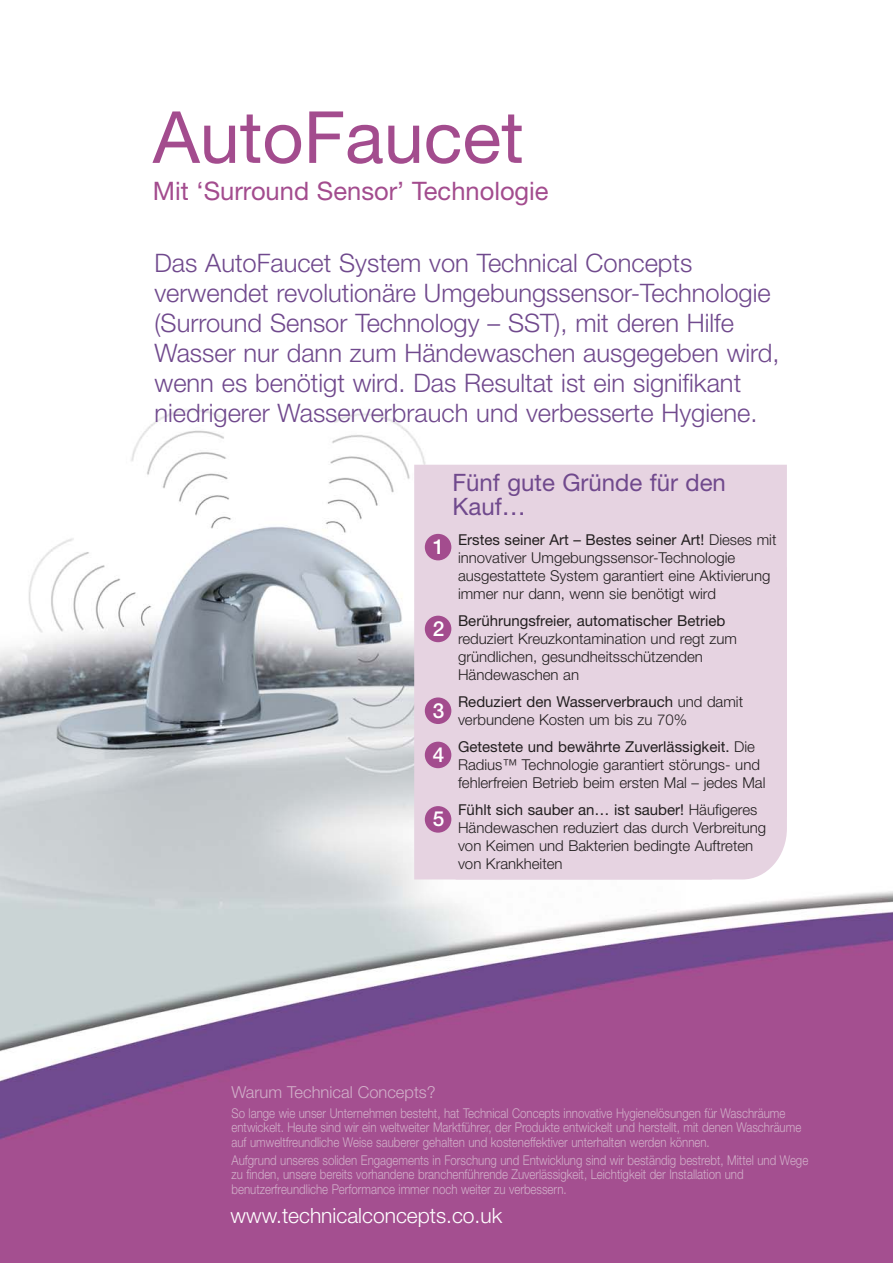
<style>
.page{position:relative;width:893px;height:1263px;background:#fff}
.page>*{position:absolute;margin:0;border:0;box-sizing:border-box;transform-origin:0 0}
.t1{font:72px "Helvetica Neue";color:#a34c8e}
.t2{font:300 25.5px/30px "Helvetica Neue";color:#70498d}
.t3{font:25.5px "Helvetica Neue";color:#a34c8e}
.t4{font:24px/24px "Helvetica Neue";color:#70498d}
.t5{font:300 21px "Helvetica Neue";color:#fff}
.t6{font:500 20.7px/44.2px "Helvetica Neue";color:#fff}
.t7{font:300 16.5px "Helvetica Neue";color:#d1aec9}
.t8{font:300 15px/18px "Helvetica Neue";color:#231f20}
.t9{font:15px "Helvetica Neue";color:#231f20}
.t10{font:300 13.5px/14.2px "Helvetica Neue";color:#d1aec9;scale:.85 1}
.s1{font-weight:400}
</style>
<div class="page">
<img style="left:0;top:409px;width:892px;height:854px">
<div style="left:414px;top:465px;width:372px;height:414px;background:#e6d3e1"></div>
<div style="left:455px;top:567px;width:331px;height:312px;background:#e6d3e1"></div>
<div style="left:425px;top:534px;width:26px;height:26px;background:#a34c8e;border-radius:50%"></div>
<div style="left:425px;top:616px;width:26px;height:26px;background:#a34c8e;border-radius:50%"></div>
<div style="left:425px;top:697px;width:26px;height:27px;background:#a34c8e;border-radius:50%"></div>
<div style="left:425px;top:742px;width:26px;height:26px;background:#a34c8e;border-radius:50%"></div>
<div style="left:425px;top:806px;width:26px;height:27px;background:#a34c8e;border-radius:50%"></div>
<h1 class="t1" style="left:153px;top:111px;width:372px">AutoFaucet</h1>
<h2 class="t3" style="left:153px;top:182px;width:397px">Mit ‘Surround Sensor’ Technologie</h2>
<p class="t2" style="left:154px;top:251px;width:626px">Das AutoFaucet System von Technical Concepts verwendet revolutionäre Umgebungssensor-Technologie (Surround Sensor Technology – SST), mit deren Hilfe Wasser nur dann zum Händewaschen ausgegeben wird, wenn es benötigt wird. Das Resultat ist ein signifikant niedrigerer Wasserverbrauch und verbesserte Hygiene.</p>
<h3 class="t6" style="left:432px;top:526px;width:13px">1</h3>
<h3 class="t6" style="left:432px;top:608px;width:13px">2</h3>
<h3 class="t6" style="left:432px;top:690px;width:13px">3<br>4</h3>
<h3 class="t6" style="left:432px;top:799px;width:13px">5</h3>
<h3 class="t4" style="left:452px;top:473px;width:275px">Fünf gute Gründe für den<br>Kauf…</h3>
<p class="t8" style="left:458px;top:532px;width:320px"><span class="s1">Erstes seiner Art – Bestes seiner Art!</span> Dieses mit innovativer Umgebungssensor-Technologie ausgestattete System garantiert eine Aktivierung immer nur dann, wenn sie benötigt wird</p>
<p class="t9" style="left:458px;top:615px;width:269px">Berührungsfreier, automatischer Betrieb</p>
<p class="t8" style="left:458px;top:631px;width:280px">reduziert Kreuzkontamination und regt zum gründlichen, gesundheitsschützenden<br>Händewaschen an</p>
<p class="t8" style="left:458px;top:694px;width:286px"><span class="s1">Reduziert den Wasserverbrauch</span> und damit verbundene Kosten um bis zu 70%</p>
<p class="t8" style="left:458px;top:739px;width:309px"><span class="s1">Getestete und bewährte Zuverlässigkeit.</span> Die<br>Radius™ Technologie garantiert störungs- und fehlerfreien Betrieb beim ersten Mal – jedes Mal</p>
<p class="t8" style="left:458px;top:802px;width:310px"><span class="s1">Fühlt sich sauber an… ist sauber!</span> Häufigeres Händewaschen reduziert das durch Verbreitung von Keimen und Bakterien bedingte Auftreten von Krankheiten</p>
<p class="t7" style="left:231px;top:1086px;width:206px">Warum Technical Concepts?</p>
<p class="t10" style="left:231px;top:1108px;width:672px">So lange wie unser Unternehmen besteht, hat Technical Concepts innovative Hygienelösungen für Waschräume entwickelt. Heute sind wir ein weltweiter Marktführer, der Produkte entwickelt und herstellt, mit denen Waschräume auf umweltfreundliche Weise sauberer gehalten und kosteneffektiver unterhalten werden können.</p>
<p class="t10" style="left:231px;top:1155px;width:680px">Aufgrund unseres soliden Engagements in Forschung und Entwicklung sind wir beständig bestrebt, Mittel und Wege zu finden, unsere bereits vorhandene branchenführende Zuverlässigkeit, Leichtigkeit der Installation und benutzerfreundliche Performance immer noch weiter zu verbessern.</p>
<h3 class="t5" style="left:231px;top:1208px;width:273px">www.technicalconcepts.co.uk</h3>
</div>
